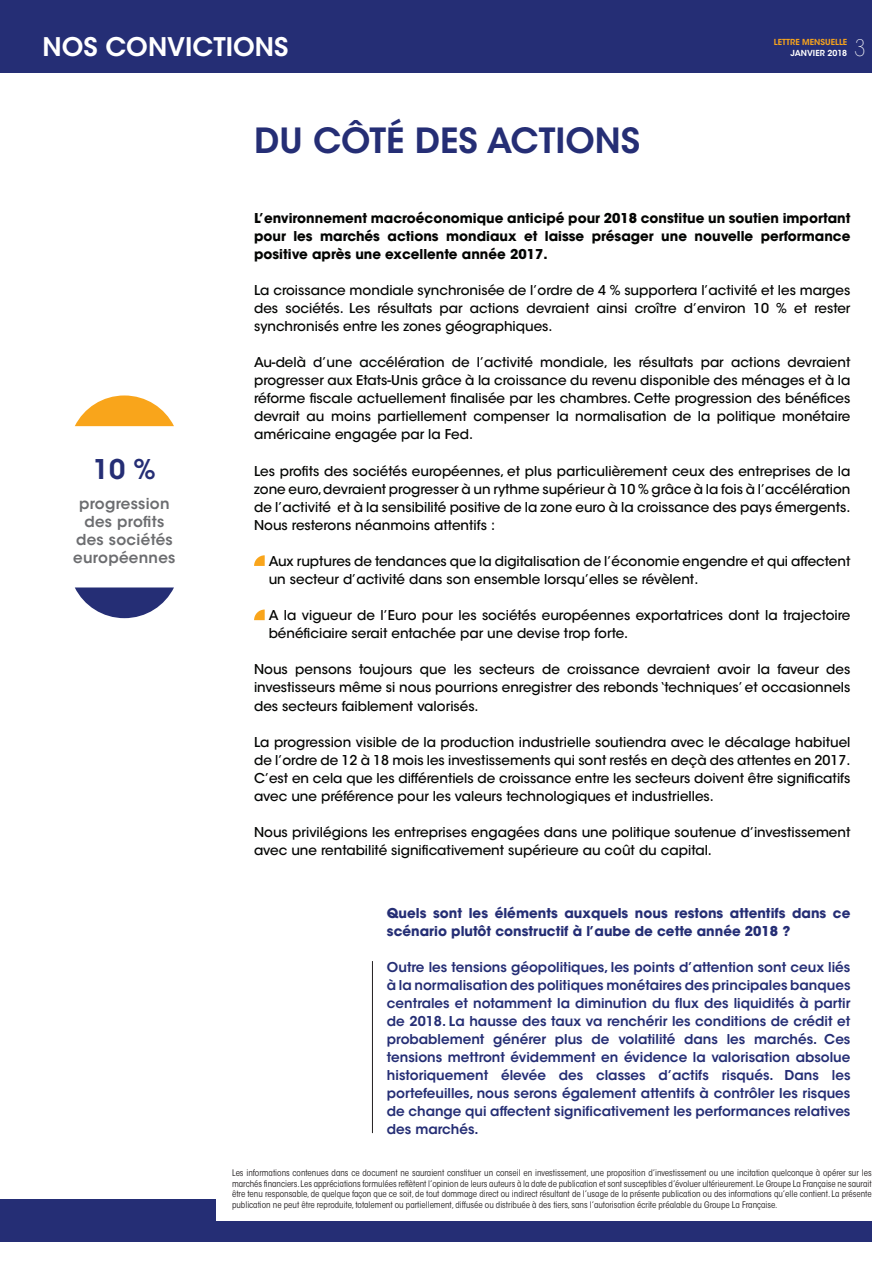
<style>
.page{position:relative;width:893px;height:1263px;background:#fff}
.page>*{position:absolute;margin:0;border:0;box-sizing:border-box;transform-origin:0 0}
.t1{font:600 34.5px "ITC Avant Garde Std";color:#252e75}
.t2{font:600 27px "ITC Avant Garde Std";color:#252e75}
.t3{font:600 25.5px "ITC Avant Garde Std";color:#fff}
.t4{font:200 condensed 22.5px "ITC Avant Garde Std";color:#fff}
.t5{font:600 15px/18px "ITC Avant Garde Std";letter-spacing:.02em;color:#6c6d70;text-align:center}
.t6{font:500 13.5px/18.1px "ITC Avant Garde Std";color:#040503;text-align:justify}
.t7{font:600 13.5px/18px "ITC Avant Garde Std";color:#252e75;text-align:justify}
.t8{font:700 13.5px/18px "ITC Avant Garde Std";color:#040503;text-align:justify}
.t9{font:700 13.5px/18px "ITC Avant Garde Std";color:#252e75}
.t10{font:condensed 9px/10.5px "ITC Avant Garde Std";color:#231f20;text-align:justify}
.t11{font:600 8.25px "ITC Avant Garde Std";color:#f9a51b}
.t12{font:600 8.25px "ITC Avant Garde Std";color:#fff}
</style>
<div class="page">
<div style="left:0;top:0;width:872px;height:72px;background:#252e75"></div>
<svg style="left:254px;top:555px;width:11px;height:11px"></svg>
<svg style="left:254px;top:609px;width:11px;height:11px"></svg>
<svg style="left:75px;top:587px;width:99px;height:31px"></svg>
<svg style="left:75px;top:395px;width:99px;height:31px"></svg>
<div style="left:0;top:1199px;width:872px;height:43px;background:#252e75"></div>
<div style="left:217px;top:1189px;width:676px;height:31px;background:#fff"></div>
<hr style="left:372px;top:961px;width:1px;height:172px;background:#231f20">
<h3 class="t3" style="left:43px;top:31px;width:247px">Nos Convictions</h3>
<h1 class="t1" style="left:254px;top:119px;width:388px">du côté des actions</h1>
<p class="t12" style="left:791px;top:48px;width:58px">janvier 2018</p>
<h3 class="t4" style="left:854px;top:35px;width:13px">3</h3>
<p class="t11" style="left:774px;top:37px;width:75px">Lettre mensuelle</p>
<h2 class="t2" style="left:93px;top:452px;width:64px">10 %</h2>
<p class="t5" style="left:73px;top:494px;width:104px">progression des profits des sociétés européennes</p>
<p class="t8" style="left:254px;top:209px;width:598px">L’environnement macroéconomique anticipé pour 2018 constitue un soutien important pour les marchés actions mondiaux et laisse présager une nouvelle performance positive après une excellente année 2017.</p>
<p class="t6" style="left:254px;top:281px;width:598px">La croissance mondiale synchronisée de l’ordre de 4 % supportera l’activité et les marges des sociétés. Les résultats par actions devraient ainsi croître d’environ 10 % et rester synchronisés entre les zones géographiques.</p>
<p class="t6" style="left:254px;top:353px;width:598px">Au-delà d’une accélération de l’activité mondiale, les résultats par actions devraient progresser aux Etats-Unis grâce à la croissance du revenu disponible des ménages et à la réforme fiscale actuellement finalisée par les chambres. Cette progression des bénéfices devrait au moins partiellement compenser la normalisation de la politique monétaire américaine engagée par la Fed.</p>
<p class="t6" style="left:254px;top:462px;width:598px">Les profits des sociétés européennes, et plus particulièrement ceux des entreprises de la zone euro, devraient progresser à un rythme supérieur à 10 % grâce à la fois à l’accélération de l’activité et à la sensibilité positive de la zone euro à la croissance des pays émergents.<br>Nous resterons néanmoins attentifs :</p>
<p class="t6" style="left:269px;top:552px;width:583px">Aux ruptures de tendances que la digitalisation de l’économie engendre et qui affectent un secteur d’activité dans son ensemble lorsqu’elles se révèlent.</p>
<p class="t6" style="left:269px;top:606px;width:583px">A la vigueur de l’Euro pour les sociétés européennes exportatrices dont la trajectoire bénéficiaire serait entachée par une devise trop forte.</p>
<p class="t6" style="left:254px;top:660px;width:598px">Nous pensons toujours que les secteurs de croissance devraient avoir la faveur des investisseurs même si nous pourrions enregistrer des rebonds ‘techniques’ et occasionnels des secteurs faiblement valorisés.</p>
<p class="t6" style="left:254px;top:733px;width:598px">La progression visible de la production industrielle soutiendra avec le décalage habituel de l’ordre de 12 à 18 mois les investissements qui sont restés en deçà des attentes en 2017.<br>C’est en cela que les différentiels de croissance entre les secteurs doivent être significatifs avec une préférence pour les valeurs technologiques et industrielles.</p>
<p class="t6" style="left:254px;top:823px;width:598px">Nous privilégions les entreprises engagées dans une politique soutenue d’investissement avec une rentabilité significativement supérieure au coût du capital.</p>
<p class="t9" style="left:387px;top:904px;width:465px">Quels sont les éléments auxquels nous restons attentifs dans ce scénario plutôt constructif à l’aube de cette année 2018 ?</p>
<p class="t7" style="left:387px;top:958px;width:465px">Outre les tensions géopolitiques, les points d’attention sont ceux liés à la normalisation des politiques monétaires des principales banques centrales et notamment la diminution du flux des liquidités à partir de 2018. La hausse des taux va renchérir les conditions de crédit et probablement générer plus de volatilité dans les marchés. Ces tensions mettront évidemment en évidence la valorisation absolue historiquement élevée des classes d’actifs risqués. Dans les portefeuilles, nous serons également attentifs à contrôler les risques de change qui affectent significativement les performances relatives des marchés.</p>
<p class="t10" style="left:232px;top:1168px;width:641px">Les informations contenues dans ce document ne sauraient constituer un conseil en investissement, une proposition d’investissement ou une incitation quelconque à opérer sur les marchés financiers. Les appréciations formulées reflètent l’opinion de leurs auteurs à la date de publication et sont susceptibles d’évoluer ultérieurement. Le Groupe La Française ne saurait être tenu responsable, de quelque façon que ce soit, de tout dommage direct ou indirect résultant de l’usage de la présente publication ou des informations qu’elle contient. La présente publication ne peut être reproduite, totalement ou partiellement, diffusée ou distribuée à des tiers, sans l’autorisation écrite préalable du Groupe La Française.</p>
</div>
